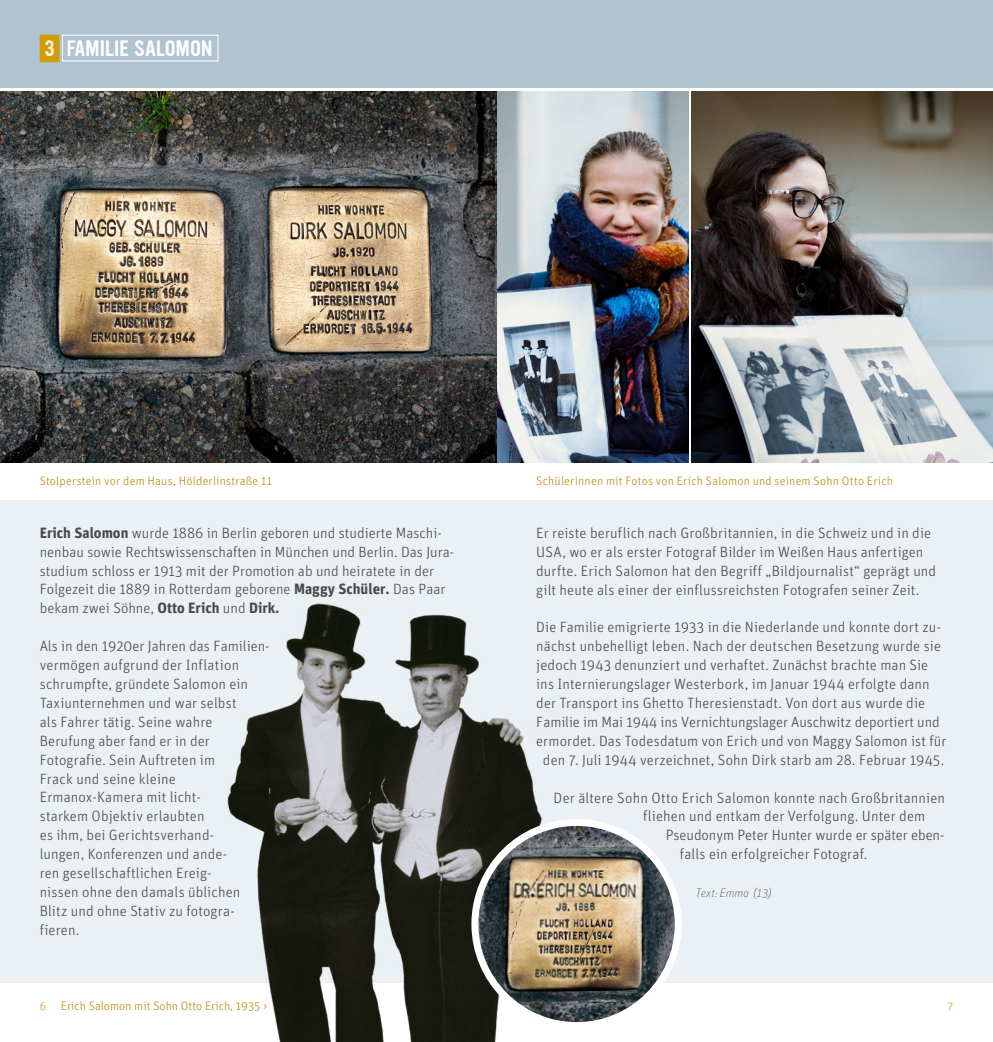
<style>
.page{position:relative;width:993px;height:1042px;background:#fff}
.page>*{position:absolute;margin:0;border:0;box-sizing:border-box;transform-origin:0 0}
.t1{font:19.25px "Ultramagnetic";letter-spacing:.005em;color:#fff}
.t2{font:300 14.88px/18.9px "Unit";letter-spacing:.01em;color:#494948}
.t3{font:300 12.25px "Unit";letter-spacing:.015em;color:#c2880b}
.t4{font:italic 100 12.25px "Unit";letter-spacing:.015em;color:#494948}
.t5{font:300 11.38px "Unit";color:#d39c04}
.s1{color:#fbf5ea}
.s2{font-weight:700}
</style>
<div class="page">
<div style="left:0;top:0;width:496px;height:87px;background:#afc4d0"></div>
<div style="left:496px;top:0;width:496px;height:87px;background:#afc4d0"></div>
<img style="left:691px;top:91px;width:301px;height:371px">
<img style="left:0;top:91px;width:688px;height:371px">
<div style="left:496px;top:500px;width:496px;height:482px;background:#eaf0f4"></div>
<div style="left:0;top:500px;width:496px;height:482px;background:#eaf0f4"></div>
<img style="left:142px;top:603px;width:453px;height:439px">
<div style="left:40px;top:35px;width:19px;height:27px;background:#d39c04"></div>
<div style="left:62px;top:35px;width:156px;height:26px;border:1px solid #fff"></div>
<img style="left:476px;top:822px;width:202px;height:203px">
<div style="left:471px;top:819px;width:210px;height:210px;border:7px solid #fff;border-radius:50%"></div>
<p class="t1" style="left:44px;top:34px;width:169px"><span class="s1">3</span> FAMILIE SALOMON</p>
<p class="t3" style="left:40px;top:474px;width:234px">Stolperstein vor dem Haus, Hölderlinstraße 11</p>
<p class="t3" style="left:536px;top:474px;width:358px">Schülerinnen mit Fotos von Erich Salomon und seinem Sohn Otto Erich</p>
<p class="t2" style="left:40px;top:523px;width:416px"><span class="s2">Erich Salomon</span> wurde 1886 in Berlin geboren und studierte Maschi&shy;nenbau sowie Rechtswissenschaften in München und Berlin. Das Jura&shy;studium schloss er 1913 mit der Promotion ab und heiratete in der Folgezeit die 1889 in Rotterdam geborene <span class="s2">Maggy Schüler.</span> Das Paar bekam zwei Söhne, <span class="s2">Otto Erich</span> und <span class="s2">Dirk.</span></p>
<p class="t2" style="left:40px;top:636px;width:231px">Als in den 1920er Jahren das Familien&shy;vermögen aufgrund der Inflation schrumpfte, gründete Salomon ein<br>Taxiunternehmen und war selbst<br>als Fahrer tätig. Seine wahre<br>Berufung aber fand er in der<br>Fotografie. Sein Auftreten im<br>Frack und seine kleine<br>Ermanox-Kamera mit licht-<br>starkem Objektiv erlaubten<br>es ihm, bei Gerichtsverhand-<br>lungen, Konferenzen und ande-<br>ren gesellschaftlichen Ereig-<br>nissen ohne den damals üblichen<br>Blitz und ohne Stativ zu fotogra&shy;fieren.</p>
<p class="t2" style="left:536px;top:523px;width:401px">Er reiste beruflich nach Großbritannien, in die Schweiz und in die USA, wo er als erster Fotograf Bilder im Weißen Haus anfertigen durfte. Erich Salomon hat den Begriff „Bildjournalist“ geprägt und gilt heute als einer der einflussreichsten Fotografen seiner Zeit.</p>
<p class="t2" style="left:536px;top:618px;width:406px">Die Familie emigrierte 1933 in die Niederlande und konnte dort zu-</p>
<p class="t2" style="left:536px;top:636px;width:406px">nächst unbehelligt leben. Nach der deutschen Besetzung wurde sie</p>
<p class="t2" style="left:536px;top:655px;width:393px">jedoch 1943 denunziert und verhaftet. Zunächst brachte man Sie</p>
<p class="t2" style="left:536px;top:674px;width:395px">ins Internierungslager Westerbork, im Januar 1944 erfolgte dann</p>
<p class="t2" style="left:536px;top:693px;width:390px">der Transport ins Ghetto Theresienstadt. Von dort aus wurde die</p>
<p class="t2" style="left:536px;top:712px;width:405px">Familie im Mai 1944 ins Vernichtungslager Auschwitz deportiert und</p>
<p class="t2" style="left:536px;top:731px;width:411px">ermordet. Das Todesdatum von Erich und von Maggy Salomon ist für</p>
<p class="t2" style="left:543px;top:750px;width:403px">den 7. Juli 1944 verzeichnet, Sohn Dirk starb am 28. Februar 1945.</p>
<p class="t2" style="left:642px;top:788px;width:303px;text-indent:-89px">Der ältere Sohn Otto Erich Salomon konnte nach Großbritannien fliehen und entkam der Verfolgung. Unter dem</p>
<p class="t2" style="left:679px;top:825px;width:266px;text-indent:-14px">Pseudonym Peter Hunter wurde er später eben&shy;falls ein erfolgreicher Fotograf.</p>
<p class="t4" style="left:695px;top:885px;width:77px">Text: Emma (13)</p>
<p class="t3" style="left:61px;top:999px;width:208px">Erich Salomon mit Sohn Otto Erich, 1935 &gt;</p>
<p class="t5" style="left:40px;top:1000px;width:8px">6</p>
<p class="t5" style="left:947px;top:1000px;width:7px">7</p>
</div>
